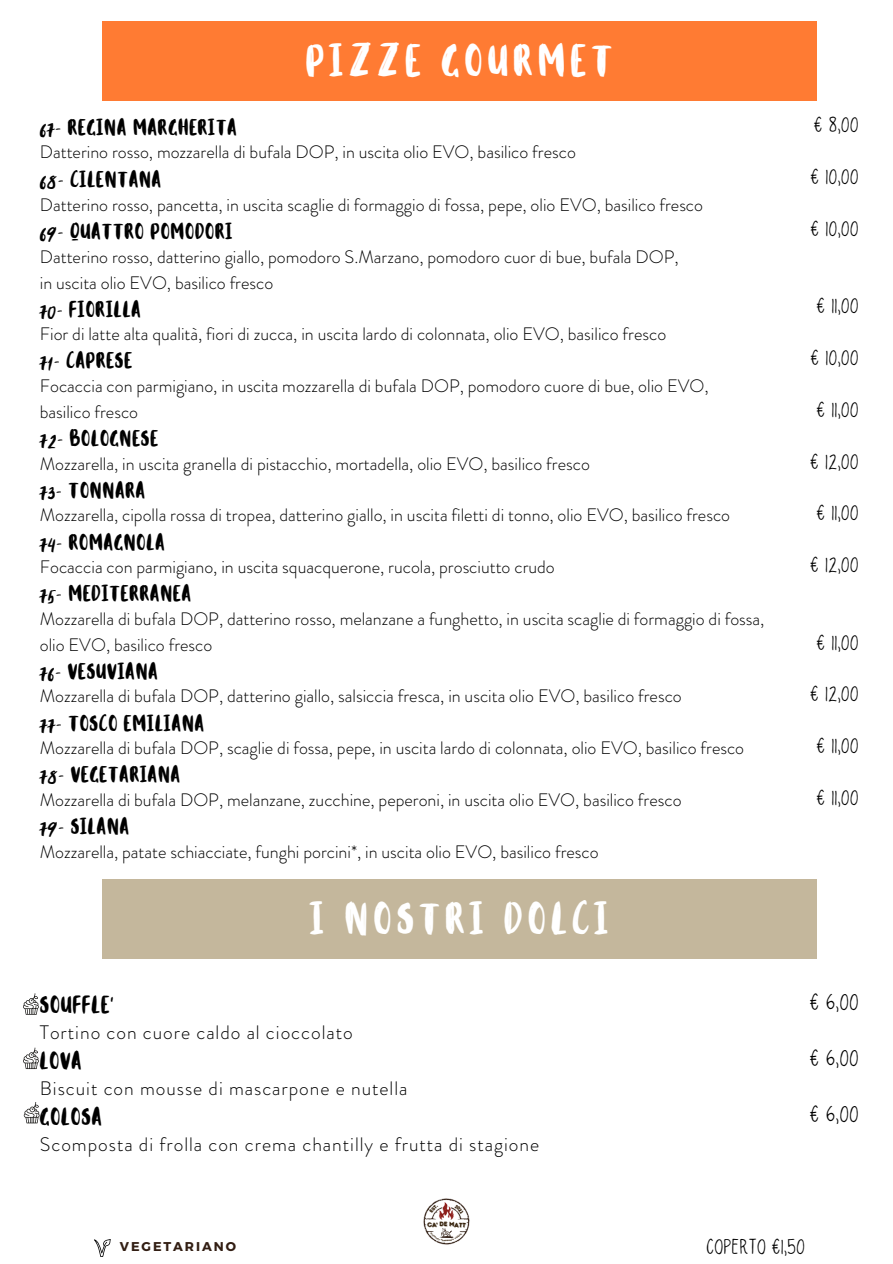
<style>
.page{position:relative;width:893px;height:1264px;background:#fff}
.page>*{position:absolute;margin:0;border:0;box-sizing:border-box;transform-origin:0 0}
.t1{font:36px "Portobesto Caps";letter-spacing:.15em;color:#fff}
.t2{font:300 19.5px "Brandon Grotesque";letter-spacing:.05em;color:#000}
.t3{font:19.5px "Portobesto Caps";letter-spacing:.05em;color:#000}
.t4{font:19.5px "Seattle";color:#000}
.t5{font:300 18px/25.8px "Brandon Grotesque";color:#000}
.t6{font:18px "Portobesto Caps";letter-spacing:.05em;color:#000}
.t7{font:18px "Seattle";color:#000}
.t8{font:700 12.75px "Montserrat";letter-spacing:.15em;color:#321e13}
.t9{font:6.15px "Intro Rust Base Shade";color:#2d1902}
</style>
<div class="page">
<div style="left:102px;top:21px;width:714px;height:79px;background:#ff7b33"></div>
<svg style="left:94px;top:1239px;width:17px;height:17px"></svg>
<svg style="left:23px;top:993px;width:16px;height:21px"></svg>
<div style="left:102px;top:879px;width:714px;height:79px;background:#c4b79c"></div>
<svg style="left:23px;top:1047px;width:16px;height:22px"></svg>
<svg style="left:24px;top:1102px;width:16px;height:21px"></svg>
<img style="left:423px;top:1198px;width:47px;height:47px">
<svg style="left:427px;top:1221px;width:39px;height:20px"></svg>
<svg style="left:429px;top:1204px;width:9px;height:8px"></svg>
<svg style="left:454px;top:1204px;width:10px;height:10px"></svg>
<h1 class="t1" style="left:306px;top:32px;width:308px">PIZZE GOURMET</h1>
<p class="t6" style="left:40px;top:113px;width:198px">67- REGINA MARGHERITA</p>
<p class="t5" style="left:40px;top:139px;width:537px">Datterino rosso, mozzarella di bufala DOP, in uscita olio EVO, basilico fresco</p>
<p class="t6" style="left:40px;top:166px;width:123px">68- CILENTANA</p>
<p class="t5" style="left:40px;top:192px;width:664px">Datterino rosso, pancetta, in uscita scaglie di formaggio di fossa, pepe, olio EVO, basilico fresco</p>
<p class="t6" style="left:40px;top:217px;width:194px">69- QUATTRO POMODORI</p>
<p class="t5" style="left:40px;top:244px;width:640px">Datterino rosso, datterino giallo, pomodoro S.Marzano, pomodoro cuor di bue, bufala DOP, in uscita olio EVO, basilico fresco</p>
<p class="t6" style="left:40px;top:295px;width:102px">70- FIORILLA</p>
<p class="t5" style="left:40px;top:321px;width:627px">Fior di latte alta qualità, fiori di zucca, in uscita lardo di colonnata, olio EVO, basilico fresco</p>
<p class="t6" style="left:40px;top:347px;width:94px">71- CAPRESE</p>
<p class="t5" style="left:40px;top:373px;width:670px">Focaccia con parmigiano, in uscita mozzarella di bufala DOP, pomodoro cuore di bue, olio EVO, basilico fresco</p>
<p class="t6" style="left:40px;top:424px;width:120px">72- BOLOGNESE</p>
<p class="t5" style="left:40px;top:451px;width:551px">Mozzarella, in uscita granella di pistacchio, mortadella, olio EVO, basilico fresco</p>
<p class="t6" style="left:40px;top:476px;width:107px">73- TONNARA</p>
<p class="t5" style="left:40px;top:502px;width:691px">Mozzarella, cipolla rossa di tropea, datterino giallo, in uscita filetti di tonno, olio EVO, basilico fresco</p>
<p class="t6" style="left:40px;top:528px;width:126px">74- ROMAGNOLA</p>
<p class="t5" style="left:40px;top:554px;width:516px">Focaccia con parmigiano, in uscita squacquerone, rucola, prosciutto crudo</p>
<p class="t6" style="left:40px;top:579px;width:153px">75- MEDITERRANEA</p>
<p class="t5" style="left:40px;top:606px;width:726px">Mozzarella di bufala DOP, datterino rosso, melanzane a funghetto, in uscita scaglie di formaggio di fossa, olio EVO, basilico fresco</p>
<p class="t6" style="left:40px;top:657px;width:119px">76- VESUVIANA</p>
<p class="t5" style="left:40px;top:683px;width:643px">Mozzarella di bufala DOP, datterino giallo, salsiccia fresca, in uscita olio EVO, basilico fresco</p>
<p class="t6" style="left:40px;top:709px;width:166px">77- TOSCO EMILIANA</p>
<p class="t5" style="left:40px;top:735px;width:705px">Mozzarella di bufala DOP, scaglie di fossa, pepe, in uscita lardo di colonnata, olio EVO, basilico fresco</p>
<p class="t6" style="left:40px;top:760px;width:142px">78- VEGETARIANA</p>
<p class="t5" style="left:40px;top:787px;width:643px">Mozzarella di bufala DOP, melanzane, zucchine, peperoni, in uscita olio EVO, basilico fresco</p>
<p class="t6" style="left:40px;top:812px;width:91px">79- SILANA</p>
<p class="t5" style="left:40px;top:838px;width:560px">Mozzarella, patate schiacciate, funghi porcini*, in uscita olio EVO, basilico fresco</p>
<h1 class="t1" style="left:310px;top:890px;width:300px">I NOSTRI DOLCI</h1>
<p class="t3" style="left:40px;top:989px;width:76px">SOUFFLE'</p>
<p class="t2" style="left:40px;top:1018px;width:314px">Tortino con cuore caldo al cioccolato</p>
<p class="t3" style="left:40px;top:1045px;width:43px">LOVA</p>
<p class="t2" style="left:40px;top:1074px;width:369px">Biscuit con mousse di mascarpone e nutella</p>
<p class="t3" style="left:40px;top:1101px;width:63px">GOLOSA</p>
<p class="t2" style="left:40px;top:1130px;width:501px">Scomposta di frolla con crema chantilly e frutta di stagione</p>
<p class="t9" style="left:444px;top:1220px;width:5px">E</p>
<p class="t7" style="left:814px;top:117px;width:46px">€ 8,00</p>
<p class="t7" style="left:811px;top:168px;width:49px">€ 10,00</p>
<p class="t7" style="left:811px;top:220px;width:49px">€ 10,00</p>
<p class="t7" style="left:817px;top:298px;width:43px">€ 11,00</p>
<p class="t7" style="left:811px;top:349px;width:49px">€ 10,00</p>
<p class="t7" style="left:817px;top:401px;width:43px">€ 11,00</p>
<p class="t7" style="left:810px;top:453px;width:50px">€ 12,00</p>
<p class="t7" style="left:817px;top:504px;width:43px">€ 11,00</p>
<p class="t7" style="left:810px;top:556px;width:50px">€ 12,00</p>
<p class="t7" style="left:817px;top:634px;width:43px">€ 11,00</p>
<p class="t7" style="left:810px;top:685px;width:50px">€ 12,00</p>
<p class="t7" style="left:817px;top:737px;width:43px">€ 11,00</p>
<p class="t7" style="left:817px;top:789px;width:43px">€ 11,00</p>
<p class="t4" style="left:810px;top:992px;width:50px">€ 6,00</p>
<p class="t4" style="left:810px;top:1048px;width:50px">€ 6,00</p>
<p class="t4" style="left:810px;top:1104px;width:50px">€ 6,00</p>
<p class="t8" style="left:120px;top:1237px;width:117px">VEGETARIANO</p>
<p class="t7" style="left:706px;top:1238px;width:101px">COPERTO €1,50</p>
</div>
